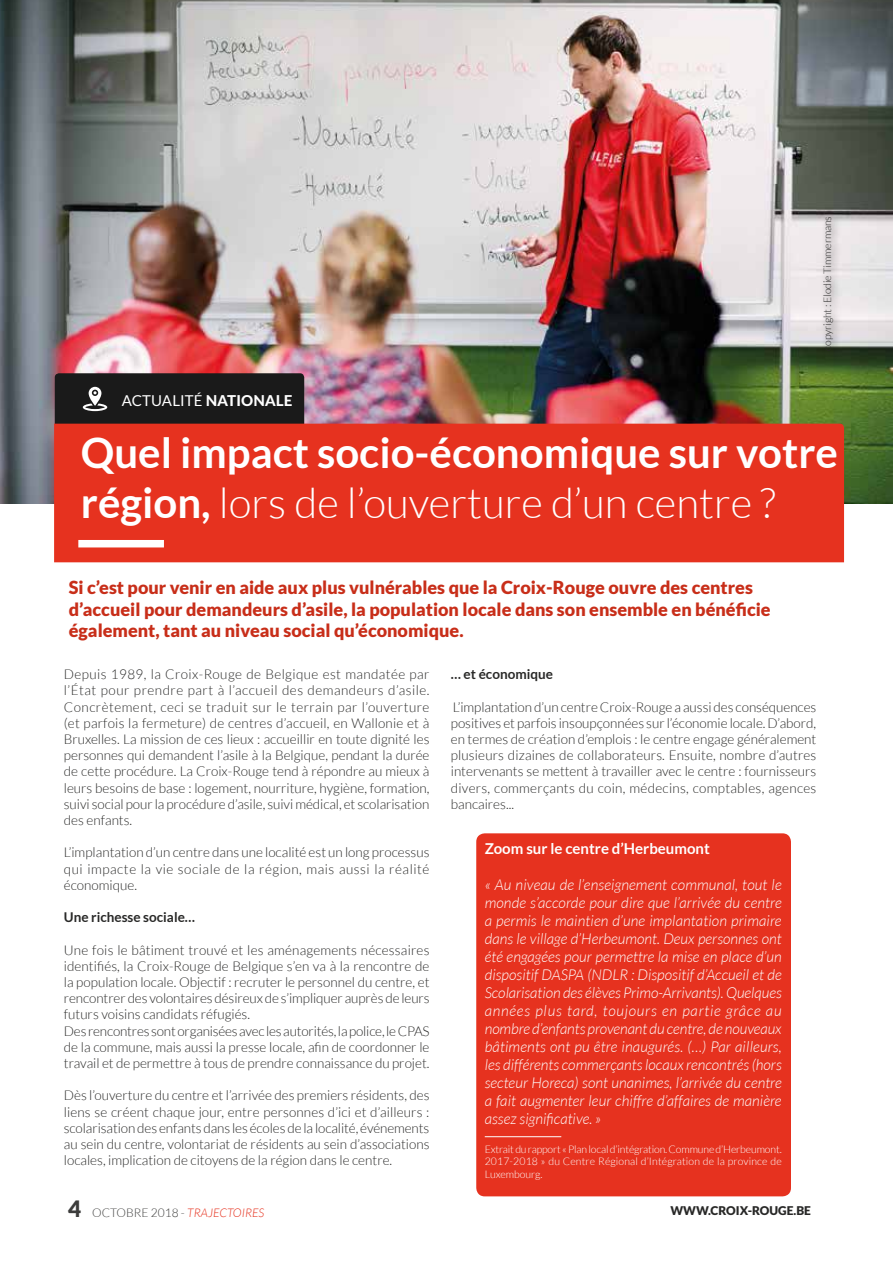
<style>
.page{position:relative;width:893px;height:1263px;background:#fff}
.page>*{position:absolute;margin:0;border:0;box-sizing:border-box;transform-origin:0 0}
.t1{font:700 42px/49.5px "Lato";color:#fff}
.t2{font:900 18px/21.6px "Lato";color:#c82e19}
.t3{font:italic 300 15px/18px "Lato";color:#fff;text-align:justify}
.t4{font:700 15px "Lato";color:#fff}
.t5{font:15px "Lato";letter-spacing:.01em;color:#fff}
.t6{font:300 13.5px/16.2px "Lato";color:#282827;text-align:justify}
.t7{font:700 13.5px "Lato";color:#282827}
.t8{font:300 12px "Lato";color:#3c3c3b}
.t9{font:900 12px "Lato";color:#282827}
.t10{font:300 10.5px/12.6px "Lato";letter-spacing:.01em;color:#fff;text-align:justify}
.t11{font:300 10.5px "Lato";letter-spacing:-.01em;color:#282827}
.s1{font-weight:800}
.s2{font-weight:300}
.s3{font-weight:900;font-size:22.5px}
.s4{font-style:italic;color:#e6321f}
</style>
<div class="page">
<img style="left:0;top:0;width:893px;height:503px">
<div style="left:55px;top:373px;width:249px;height:51px;background:#1a1a1a"></div>
<div style="left:54px;top:424px;width:790px;height:138px;background:#e6321f"></div>
<div style="left:78px;top:540px;width:86px;height:7px;background:#fff"></div>
<div style="left:476px;top:833px;width:315px;height:363px;background:#e6321f;border-radius:9px"></div>
<div style="left:819px;top:212px;width:25px;height:148px;background:#000;opacity:.75"></div>
<hr style="left:485px;top:1136px;width:76px;height:1px;background:#fff">
<p class="t11" style="left:822px;top:351px;width:136px;rotate:-90deg">copyright : Elodie Timmermans</p>
<p class="t5" style="left:122px;top:392px;width:172px">ACTUALITÉ <span class="s1">NATIONALE</span></p>
<h1 class="t1" style="left:81px;top:427px;width:758px">Quel impact socio-économique sur votre région, <span class="s2">lors de l’ouverture d’un centre ?</span></h1>
<h2 class="t2" style="left:69px;top:576px;width:703px">Si c’est pour venir en aide aux plus vulnérables que la Croix-Rouge ouvre des centres d’accueil pour demandeurs d’asile, la population locale dans son ensemble en bénéficie également, tant au niveau social qu’économique.</h2>
<p class="t6" style="left:64px;top:666px;width:367px">Depuis 1989, la Croix-Rouge de Belgique est mandatée par l’État pour prendre part à l’accueil des demandeurs d’asile.<br>Concrètement, ceci se traduit sur le terrain par l’ouverture (et parfois la fermeture) de centres d’accueil, en Wallonie et à Bruxelles. La mission de ces lieux : accueillir en toute dignité les personnes qui demandent l’asile à la Belgique, pendant la durée de cette procédure. La Croix-Rouge tend à répondre au mieux à leurs besoins de base : logement, nourriture, hygiène, formation, suivi social pour la procédure d’asile, suivi médical, et scolarisation des enfants.</p>
<p class="t6" style="left:64px;top:844px;width:367px">L’implantation d’un centre dans une localité est un long processus qui impacte la vie sociale de la région, mais aussi la réalité économique.</p>
<p class="t7" style="left:64px;top:909px;width:133px">Une richesse sociale…</p>
<p class="t6" style="left:64px;top:942px;width:367px;text-align:left">Une fois le bâtiment trouvé et les aménagements nécessaires identifiés, la Croix-Rouge de Belgique s’en va à la rencontre de la population locale. Objectif : recruter le personnel du centre, et rencontrer des volontaires désireux de s’impliquer auprès de leurs futurs voisins candidats réfugiés.<br>Des rencontres sont organisées avec les autorités, la police, le CPAS de la commune, mais aussi la presse locale, afin de coordonner le travail et de permettre à tous de prendre connaissance du projet.</p>
<p class="t6" style="left:64px;top:1087px;width:367px">Dès l’ouverture du centre et l’arrivée des premiers résidents, des liens se créent chaque jour, entre personnes d’ici et d’ailleurs : scolarisation des enfants dans les écoles de la localité, événements au sein du centre, volontariat de résidents au sein d’associations locales, implication de citoyens de la région dans le centre.</p>
<p class="t7" style="left:451px;top:666px;width:104px">… et économique</p>
<p class="t6" style="left:451px;top:699px;width:367px">L’implantation d’un centre Croix-Rouge a aussi des conséquences positives et parfois insoupçonnées sur l’économie locale. D’abord, en termes de création d’emplois : le centre engage généralement plusieurs dizaines de collaborateurs. Ensuite, nombre d’autres intervenants se mettent à travailler avec le centre : fournisseurs divers, commerçants du coin, médecins, comptables, agences bancaires...</p>
<p class="t4" style="left:485px;top:840px;width:227px">Zoom sur le centre d’Herbeumont</p>
<p class="t3" style="left:485px;top:876px;width:299px">« Au niveau de l’enseignement communal, tout le monde s’accorde pour dire que l’arrivée du centre a permis le maintien d’une implantation primaire dans le village d’Herbeumont. Deux personnes ont été engagées pour permettre la mise en place d’un dispositif DASPA (NDLR : Dispositif d’Accueil et de Scolarisation des élèves Primo-Arrivants). Quelques années plus tard, toujours en partie grâce au nombre d’enfants provenant du centre, de nouveaux bâtiments ont pu être inaugurés. (…) Par ailleurs, les différents commerçants locaux rencontrés (hors secteur Horeca) sont unanimes, l’arrivée du centre a fait augmenter leur chiffre d’affaires de manière assez significative. »</p>
<p class="t10" style="left:485px;top:1143px;width:298px">Extrait du rapport « Plan local d’intégration. Commune d’Herbeumont.<br>2017-2018 » du Centre Régional d’Intégration de la province de Luxembourg.</p>
<p class="t8" style="left:68px;top:1206px;width:198px"><span class="s3">4</span> OCTOBRE 2018 - <span class="s4">TRAJECTOIRES</span></p>
<p class="t9" style="left:670px;top:1204px;width:142px">WWW.CROIX-ROUGE.BE</p>
</div>
